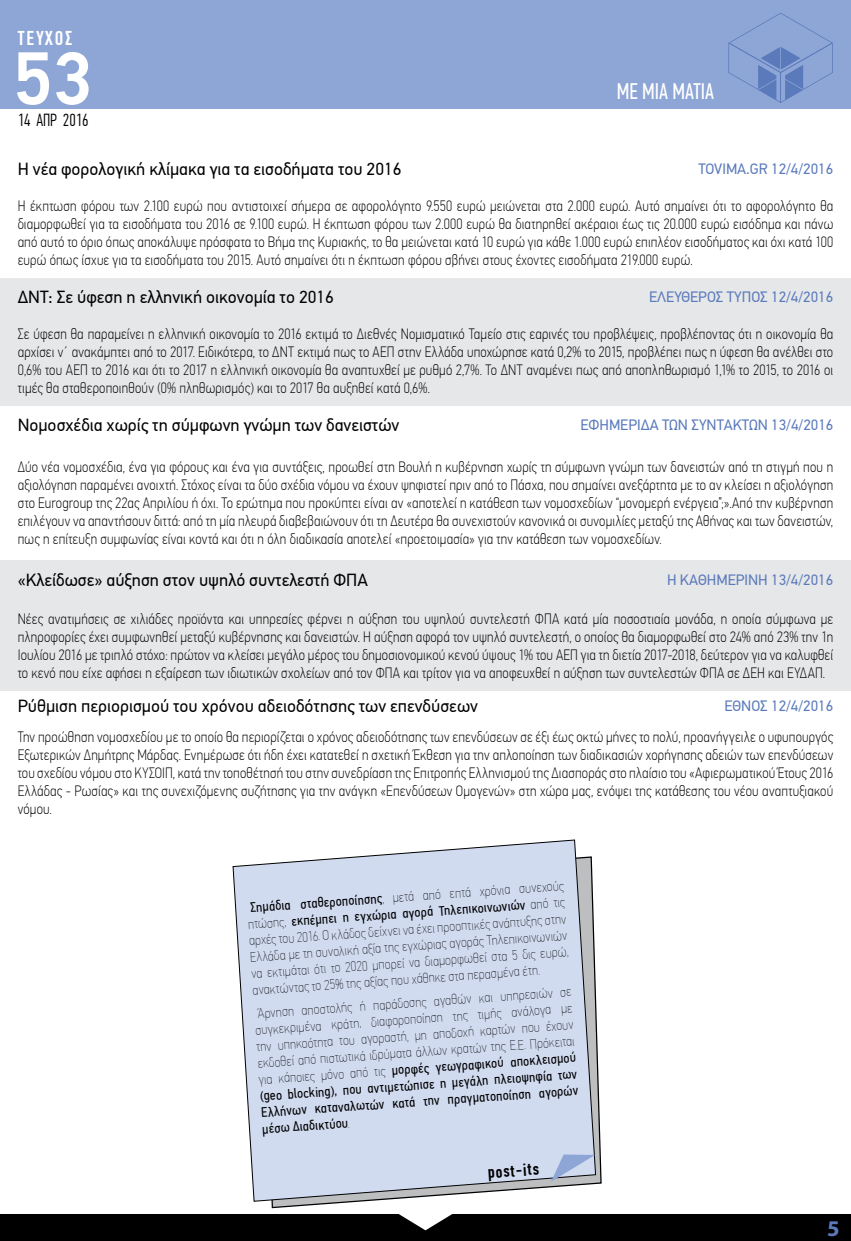
<style>
.page{position:relative;width:851px;height:1241px;background:#fff}
.page>*{position:absolute;margin:0;border:0;box-sizing:border-box;transform-origin:0 0}
.t1{font:500 75px "PF Din Text Pro";color:#fff}
.t2{font:22.5px "PF Din Text Comp Pro";color:#fff}
.t3{font:700 22.5px "Myriad Pro";color:#5b7abc}
.t4{font:500 20px "PF Din Text Comp Pro";letter-spacing:.1em;color:#fff}
.t5{font:17.5px "PF Din Text Pro";color:#000}
.t6{font:300 17.5px "PF Din Text Comp Pro";color:#000}
.t7{font:500 17.5px "PF Din Text Comp Pro";color:#000}
.t8{font:100 15px/18px "PF Din Text Cond Pro";letter-spacing:.01em;color:#000;text-align:justify}
.t9{font:15px "PF Din Text Pro";color:#5b7abc}
.t10{font:13.75px/16.5px "PF Din Text Cond Pro X Thin";color:#000;text-align:justify}
.t11{font:13.75px/16.5px "PF Din Text Cond Pro";color:#000;text-align:justify}
.s1{font-family:"PF Din Text Cond Pro"}
.s2{font-family:"PF Din Text Cond Pro X Thin"}
</style>
<div class="page">
<div style="left:0;top:0;width:850px;height:108px;background:#8ea6d6"></div>
<div style="left:0;top:1214px;width:850px;height:26px;background:#000"></div>
<svg style="left:728px;top:13px;width:104px;height:90px"></svg>
<svg style="left:399px;top:1214px;width:53px;height:16px"></svg>
<div style="left:0;top:598px;width:850px;height:92px;background:#e6e7e8"></div>
<div style="left:0;top:314px;width:850px;height:92px;background:#e6e7e8"></div>
<div style="left:0;top:560px;width:652px;height:38px;background:#e6e7e8"></div>
<div style="left:0;top:278px;width:618px;height:36px;background:#e6e7e8"></div>
<div style="left:492px;top:560px;width:358px;height:38px;background:#e6e7e8"></div>
<div style="left:596px;top:278px;width:254px;height:36px;background:#e6e7e8"></div>
<svg style="left:261px;top:997px;width:341px;height:211px"></svg>
<svg style="left:232px;top:839px;width:364px;height:362px;background:#d1daed"></svg>
<svg style="left:551px;top:1154px;width:44px;height:27px"></svg>
<h3 class="t4" style="left:18px;top:27px;width:56px">ΤΕΥΧΟΣ</h3>
<h1 class="t1" style="left:13px;top:34px;width:80px">53</h1>
<p class="t6" style="left:18px;top:110px;width:72px">14 ΑΠΡ 2016</p>
<p class="t5" style="left:18px;top:159px;width:385px">Η ΝΈΑ ΦΟΡΟΛΟΓΙΚΉ ΚΛΊΜΑΚΑ ΓΙΑ ΤΑ ΕΙΣΟΔΉΜΑΤΑ ΤΟΥ 2016</p>
<h2 class="t2" style="left:616px;top:78px;width:99px">ΜΕ ΜΙΑ ΜΑΤΙΑ</h2>
<p class="t9" style="left:698px;top:160px;width:136px">TOVIMA.GR 12/4/2016</p>
<p class="t8" style="left:18px;top:197px;width:817px">Η έκπτωση φόρου των 2.100 ευρώ που αντιστοιχεί σήμερα σε αφορολόγητο 9.550 ευρώ μειώνεται στα 2.000 ευρώ. Αυτό σημαίνει ότι το αφορολόγητο θα διαμορφωθεί για τα εισοδήματα του 2016 σε 9.100 ευρώ. Η έκπτωση φόρου των 2.000 ευρώ θα διατηρηθεί ακέραιοι έως τις 20.000 ευρώ εισόδημα και πάνω από αυτό το όριο όπως αποκάλυψε πρόσφατα το Βήμα της Κυριακής, το θα μειώνεται κατά 10 ευρώ για κάθε 1.000 ευρώ επιπλέον εισοδήματος και όχι κατά 100 ευρώ όπως ίσχυε για τα εισοδήματα του 2015. Αυτό σημαίνει ότι η έκπτωση φόρου σβήνει στους έχοντες εισοδήματα 219.000 ευρώ.</p>
<p class="t5" style="left:18px;top:286px;width:317px">ΔΝΤ: ΣΕ ΎΦΕΣΗ Η ΕΛΛΗΝΙΚΉ ΟΙΚΟΝΟΜΊΑ ΤΟ 2016</p>
<p class="t9" style="left:649px;top:288px;width:27px">ΕΛΕΎΘΕΡΟΣ</p>
<p class="t9" style="left:726px;top:288px;width:17px">ΤΎΠΟΣ</p>
<p class="t9" style="left:771px;top:288px;width:64px">12/4/2016</p>
<p class="t8" style="left:18px;top:324px;width:816px">Σε ύφεση θα παραμείνει η ελληνική οικονομία το 2016 εκτιμά το Διεθνές Νομισματικό Ταμείο στις εαρινές του προβλέψεις, προβλέποντας ότι η οικονομία θα αρχίσει ν΄ ανακάμπτει από το 2017. Ειδικότερα, το ΔΝΤ εκτιμά πως το ΑΕΠ στην Ελλάδα υποχώρησε κατά 0,2% το 2015, προβλέπει πως η ύφεση θα ανέλθει στο 0,6% του ΑΕΠ το 2016 και ότι το 2017 η ελληνική οικονομία θα αναπτυχθεί με ρυθμό 2,7%. Το ΔΝΤ αναμένει πως από αποπληθωρισμό 1,1% το 2015, το 2016 οι τιμές θα σταθεροποιηθούν (0% πληθωρισμός) και το 2017 θα αυξηθεί κατά 0,6%.</p>
<p class="t5" style="left:18px;top:415px;width:383px">ΝΟΜΟΣΧΈΔΙΑ ΧΩΡΊΣ ΤΗ ΣΎΜΦΩΝΗ ΓΝΏΜΗ ΤΩΝ ΔΑΝΕΙΣΤΏΝ</p>
<p class="t9" style="left:580px;top:416px;width:91px">ΕΦΗ ΜΕΡΊΔΑ ΤΩΝ</p>
<p class="t9" style="left:691px;top:416px;width:25px">ΣΥΝΤΑΚΤΏΝ</p>
<p class="t9" style="left:771px;top:416px;width:64px">13/4/2016</p>
<p class="t8" style="left:18px;top:457px;width:816px">Δύο νέα νομοσχέδια, ένα για φόρους και ένα για συντάξεις, προωθεί στη Βουλή η κυβέρνηση χωρίς τη σύμφωνη γνώμη των δανειστών από τη στιγμή που η αξιολόγηση παραμένει ανοιχτή. Στόχος είναι τα δύο σχέδια νόμου να έχουν ψηφιστεί πριν από το Πάσχα, που σημαίνει ανεξάρτητα με το αν κλείσει η αξιολόγηση στο Eurogroup της 22ας Απριλίου ή όχι. Το ερώτημα που προκύπτει είναι αν «αποτελεί η κατάθεση των νομοσχεδίων “μονομερή ενέργεια”;».Από την κυβέρνηση επιλέγουν να απαντήσουν διττά: από τη μία πλευρά διαβεβαιώνουν ότι τη Δευτέρα θα συνεχιστούν κανονικά οι συνομιλίες μεταξύ της Αθήνας και των δανειστών, πως η επίτευξη συμφωνίας είναι κοντά και ότι η όλη διαδικασία αποτελεί «προετοιμασία» για την κατάθεση των νομοσχεδίων.</p>
<p class="t5" style="left:18px;top:570px;width:351px">«ΚΛΕΊΔΩΣΕ» ΑΎΞΗΣΗ ΣΤΟΝ ΥΨΗΛΌ ΣΥΝΤΕΛΕΣΤΉ ΦΠΑ</p>
<p class="t9" style="left:667px;top:571px;width:168px">Η ΚΑΘΗΜΕΡΙΝΗ 13/4/2016</p>
<p class="t8" style="left:18px;top:609px;width:816px">Νέες ανατιμήσεις σε χιλιάδες προϊόντα και υπηρεσίες φέρνει η αύξηση του υψηλού συντελεστή ΦΠΑ κατά μία ποσοστιαία μονάδα, η οποία σύμφωνα με πληροφορίες έχει συμφωνηθεί μεταξύ κυβέρνησης και δανειστών. Η αύξηση αφορά τον υψηλό συντελεστή, ο οποίος θα διαμορφωθεί στο 24% από 23% την 1η Ιουλίου 2016 με τριπλό στόχο: πρώτον να κλείσει μεγάλο μέρος του δημοσιονομικού κενού ύψους 1% του ΑΕΠ για τη διετία 2017-2018, δεύτερον για να καλυφθεί το κενό που είχε αφήσει η εξαίρεση των ιδιωτικών σχολείων από τον ΦΠΑ και τρίτον για να αποφευχθεί η αύξηση των συντελεστών ΦΠΑ σε ΔΕΗ και ΕΥΔΑΠ.</p>
<p class="t5" style="left:18px;top:695px;width:461px">ΡΎΘΜΙΣΗ ΠΕΡΙΟΡΙΣΜΟΎ ΤΟΥ ΧΡΌΝΟΥ ΑΔΕΙΟΔΌΤΗΣΗΣ ΤΩΝ ΕΠΕΝΔΎΣΕΩΝ</p>
<p class="t9" style="left:724px;top:697px;width:110px">ΕΘΝΟΣ 12/4/2016</p>
<p class="t8" style="left:18px;top:727px;width:816px">Την προώθηση νομοσχεδίου με το οποίο θα περιορίζεται ο χρόνος αδειοδότησης των επενδύσεων σε έξι έως οκτώ μήνες το πολύ, προανήγγειλε ο υφυπουργός Εξωτερικών Δημήτρης Μάρδας. Ενημέρωσε ότι ήδη έχει κατατεθεί η σχετική Έκθεση για την απλοποίηση των διαδικασιών χορήγησης αδειών των επενδύσεων του σχεδίου νόμου στο ΚΥΣΟΙΠ, κατά την τοποθέτησή του στην συνεδρίαση της Επιτροπής Ελληνισμού της Διασποράς στο πλαίσιο του «Αφιερωματικού Έτους 2016<br>Ελλάδας - Ρωσίας» και της συνεχιζόμενης συζήτησης για την ανάγκη «Επενδύσεων Ομογενών» στη χώρα μας, ενόψει της κατάθεσης του νέου αναπτυξιακού νόμου.</p>
<p class="t10" style="left:250px;top:898px;width:315px;rotate:-4deg"><span class="s1">Σημάδια σταθεροποίησης</span>, μετά από επτά χρόνια συνεχούς</p>
<p class="t11" style="left:247px;top:915px;width:319px;rotate:-4deg"><span class="s2">πτώσης,</span> εκπέμπει η εγχώρια αγορά Τηλεπικοινωνιών <span class="s2">από τις</span></p>
<p class="t10" style="left:248px;top:932px;width:319px;rotate:-4deg">αρχές του 2016. Ο κλάδος δείχνει να έχει προοπτικές ανάπτυξης στην Ελλάδα με τη συνολική αξία της εγχώριας αγοράς Τηλεπικοινωνιών να εκτιμάται ότι το 2020 μπορεί να διαμορφωθεί στα 5 δις ευρώ, ανακτώντας το 25% της αξίας που χάθηκε στα περασμένα έτη.</p>
<p class="t10" style="left:254px;top:1005px;width:319px;rotate:-4deg">Άρνηση αποστολής ή παράδοσης αγαθών και υπηρεσιών σε συγκεκριμένα κράτη, διαφοροποίηση της τιμής ανάλογα με την υπηκοότητα του αγοραστή, μη αποδοχή καρτών που έχουν εκδοθεί από πιστωτικά ιδρύματα άλλων κρατών της Ε.Ε. Πρόκειται</p>
<p class="t11" style="left:258px;top:1071px;width:319px;rotate:-4deg"><span class="s2">για κάποιες μόνο από τις</span> μορφές γεωγραφικού αποκλεισμού (geo blocking), που αντιμετώπισε η μεγάλη πλειοψηφία των Ελλήνων καταναλωτών κατά την πραγματοποίηση αγορών μέσω Διαδικτύου<span class="s2">.</span></p>
<p class="t7" style="left:487px;top:1161px;width:53px;rotate:-4deg">post-its</p>
<h2 class="t3" style="left:826px;top:1213px;width:14px">5</h2>
</div>
